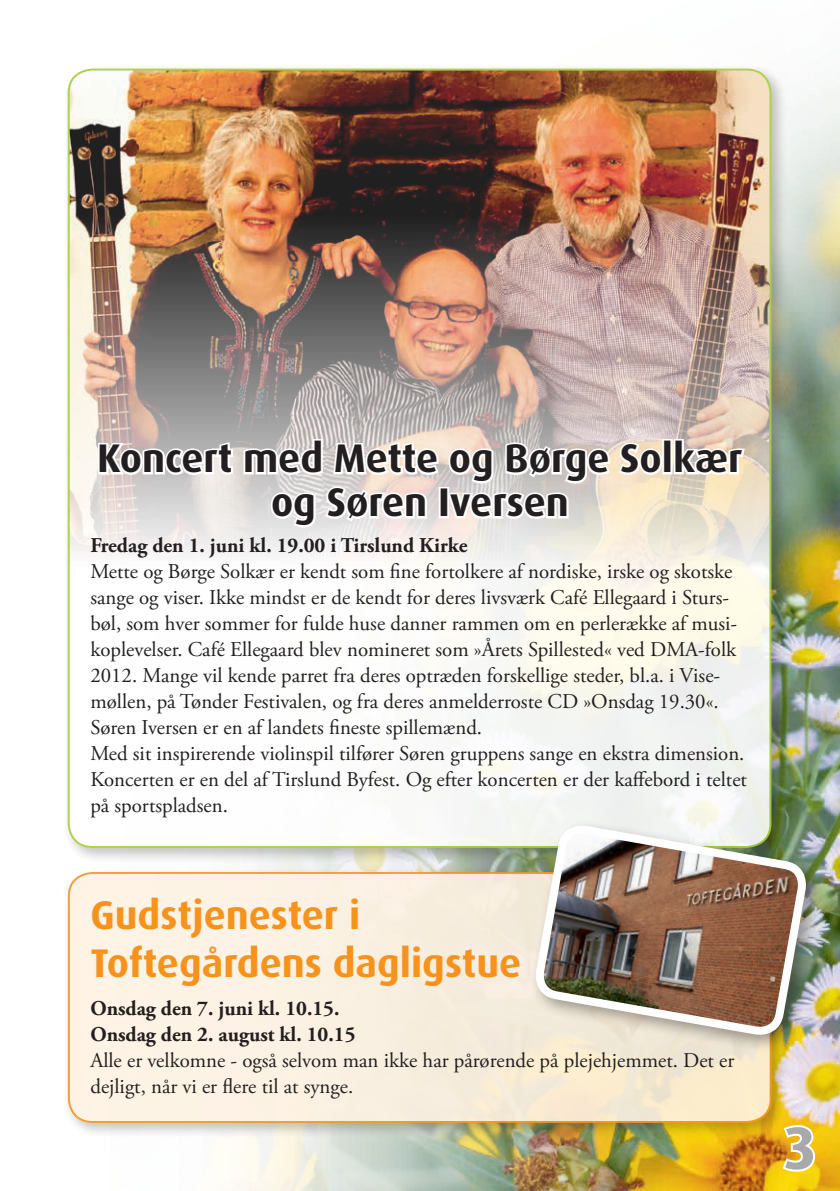
<style>
.page{position:relative;width:840px;height:1191px;background:#fff}
.page>*{position:absolute;margin:0;border:0;box-sizing:border-box;transform-origin:0 0}
.t1{font:700 60px "Dax";color:#a8a9ad}
.t2{font:700 40px/44px "Dax";color:#231f20;text-align:center}
.t3{font:700 40px/48px "Dax";color:#f7931d}
.t4{font:21px/26px "Adobe Garamond Pro";color:#231f20}
.t5{font:700 21px/26px "Adobe Garamond Pro";color:#231f20}
</style>
<div class="page">
<img style="left:231px;top:84px;width:608px;height:1107px">
<svg style="left:779px;top:1123px;width:37px;height:50px"></svg>
<div style="left:62px;top:63px;width:725px;height:801px;background:#231f20;opacity:.3"></div>
<div style="left:69px;top:70px;width:701px;height:777px;background:linear-gradient(to right,#fff,#f5f4ec);border-radius:23px"></div>
<img style="left:69px;top:70px;width:701px;height:496px">
<div style="left:662px;top:439px;width:10px;height:35px;border:4px solid #fff"></div>
<svg style="left:671px;top:437px;width:75px;height:41px"></svg>
<svg style="left:96px;top:437px;width:568px;height:108px"></svg>
<div style="left:62px;top:866px;width:726px;height:273px;background:#231f20;opacity:.3"></div>
<div style="left:69px;top:873px;width:701px;height:249px;background:#fef2e3;border-radius:23px"></div>
<div style="left:68px;top:872px;width:703px;height:251px;border:2px solid #f7931d;border-radius:23px"></div>
<div style="left:529px;top:819px;width:295px;height:234px;background:#231f20;opacity:.4"></div>
<img style="left:530px;top:820px;width:280px;height:243px">
<h2 class="t2" style="left:97px;top:437px;width:646px">Koncert med Mette og Børge Solkær og Søren Iversen</h2>
<p class="t5" style="left:90px;top:533px;width:378px">Fredag den 1. juni kl. 19.00 i Tirslund Kirke</p>
<p class="t4" style="left:90px;top:559px;width:657px">Mette og Børge Solkær er kendt som fine fortolkere af nordiske, irske og skotske sange og viser. Ikke mindst er de kendt for deres livsværk Café Ellegaard i Sturs&shy;bøl, som hver sommer for fulde huse danner rammen om en perlerække af musi&shy;koplevelser. Café Ellegaard blev nomineret som »Årets Spillested« ved DMA-folk 2012. Mange vil kende parret fra deres optræden forskellige steder, bl.a. i Vise&shy;møllen, på Tønder Festivalen, og fra deres anmelderroste CD »Onsdag 19.30«.<br>Søren Iversen er en af landets fineste spillemænd.<br>Med sit inspirerende violinspil tilfører Søren gruppens sange en ekstra dimension.<br>Koncerten er en del af Tirslund Byfest. Og efter koncerten er der kaffebord i teltet på sportspladsen.</p>
<h2 class="t3" style="left:90px;top:891px;width:432px">Gudstjenester i<br>Toftegårdens dagligstue</h2>
<p class="t5" style="left:90px;top:996px;width:266px">Onsdag den 7. juni kl. 10.15.<br>Onsdag den 2. august kl. 10.15</p>
<p class="t4" style="left:90px;top:1048px;width:645px">Alle er velkomne - også selvom man ikke har pårørende på plejehjemmet. Det er dejligt, når vi er flere til at synge.</p>
<h1 class="t1" style="left:782px;top:1114px;width:35px">3</h1>
</div>
